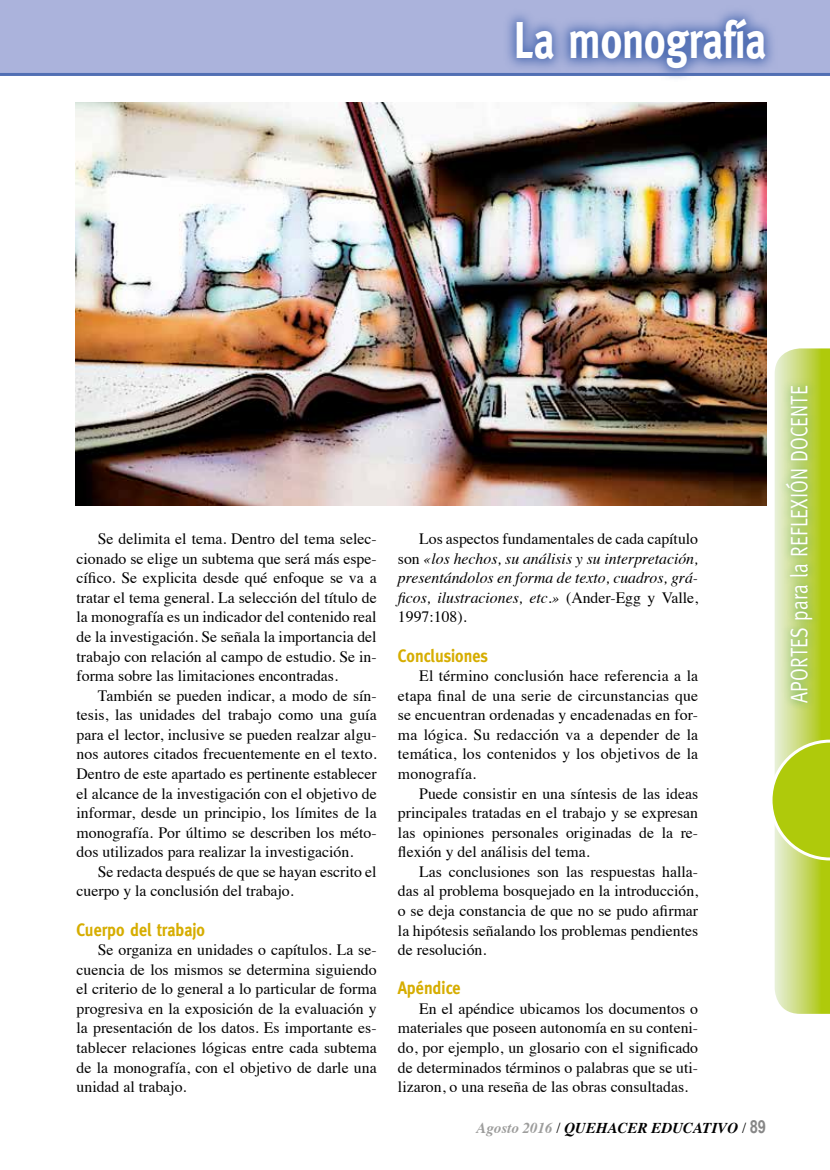
<style>
.page{position:relative;width:830px;height:1170px;background:#fff}
.page>*{position:absolute;margin:0;border:0;box-sizing:border-box;transform-origin:0 0}
.t1{font:700 51.75px "Meta";color:#fff;scale:.8 1}
.t2{font:24px "Meta";color:#fff;scale:.8 1}
.t3{font:700 18px "Meta";color:#d6ad00;scale:.9 1}
.t4{font:15.75px/19.5px "Times";color:#000;text-align:justify}
.t5{font:italic 15.75px/19.5px "Times";color:#000;text-align:justify}
.t6{font:italic 700 15px "Times";color:#000}
.s1{font-style:normal}
.s2{color:#9d9d9c}
.s3{font-weight:400;font-style:normal}
.s4{font-family:"Arial Narrow";font-style:normal;font-size:18px;color:#878787}
</style>
<div class="page">
<svg style="left:772px;top:348px;width:57px;height:665px;background:#c6d960"></svg>
<div style="left:777px;top:378px;width:43px;height:333px;background:#007b3d;opacity:.6"></div>
<div style="left:0;top:0;width:829px;height:76px;background:#abb3dc"></div>
<svg style="left:503px;top:6px;width:274px;height:73px;background:#8798cc"></svg>
<img style="left:76px;top:102px;width:689px;height:403px">
<h1 class="t1" style="left:513px;top:10px;width:317px">La monografía</h1>
<p class="t4" style="left:77px;top:527px;width:301px;text-indent:21px">Se delimita el tema. Dentro del tema selec&shy;cionado se elige un subtema que será más espe&shy;cífico. Se explicita desde qué enfoque se va a tratar el tema general. La selección del título de la monografía es un indicador del contenido real de la investigación. Se señala la importancia del trabajo con relación al campo de estudio. Se in&shy;forma sobre las limitaciones encontradas.</p>
<p class="t4" style="left:77px;top:684px;width:301px;text-indent:21px">También se pueden indicar, a modo de sín&shy;tesis, las unidades del trabajo como una guía para el lector, inclusive se pueden realzar algu&shy;nos autores citados frecuentemente en el texto.<br>Dentro de este apartado es pertinente establecer el alcance de la investigación con el objetivo de informar, desde un principio, los límites de la monografía. Por último se describen los méto&shy;dos utilizados para realizar la investigación.</p>
<p class="t4" style="left:77px;top:860px;width:301px;text-indent:21px">Se redacta después de que se hayan escrito el cuerpo y la conclusión del trabajo.</p>
<p class="t3" style="left:77px;top:918px;width:144px">Cuerpo del trabajo</p>
<p class="t4" style="left:77px;top:938px;width:301px;text-indent:21px">Se organiza en unidades o capítulos. La se&shy;cuencia de los mismos se determina siguiendo el criterio de lo general a lo particular de forma progresiva en la exposición de la evaluación y la presentación de los datos. Es importante es&shy;tablecer relaciones lógicas entre cada subtema de la monografía, con el objetivo de darle una unidad al trabajo.</p>
<p class="t5" style="left:398px;top:528px;width:301px;text-indent:21px"><span class="s1">Los aspectos fundamentales de cada capítulo son</span> «los hechos, su análisis y su interpretación, presentándolos en forma de texto, cuadros, grá&shy;ficos, ilustraciones, etc.» <span class="s1">(Ander-Egg y Valle, 1997:108).</span></p>
<p class="t3" style="left:398px;top:645px;width:101px">Conclusiones</p>
<p class="t4" style="left:398px;top:664px;width:301px;text-indent:21px">El término conclusión hace referencia a la etapa final de una serie de circunstancias que se encuentran ordenadas y encadenadas en for&shy;ma lógica. Su redacción va a depender de la temática, los contenidos y los objetivos de la monografía.</p>
<p class="t4" style="left:398px;top:782px;width:301px;text-indent:21px">Puede consistir en una síntesis de las ideas principales tratadas en el trabajo y se expresan las opiniones personales originadas de la re&shy;flexión y del análisis del tema.</p>
<p class="t4" style="left:398px;top:860px;width:301px;text-indent:21px">Las conclusiones son las respuestas halla&shy;das al problema bosquejado en la introducción, o se deja constancia de que no se pudo afirmar la hipótesis señalando los problemas pendientes de resolución.</p>
<p class="t3" style="left:398px;top:977px;width:71px">Apéndice</p>
<p class="t4" style="left:398px;top:997px;width:301px;text-indent:21px">En el apéndice ubicamos los documentos o materiales que poseen autonomía en su conteni&shy;do, por ejemplo, un glosario con el significado de determinados términos o palabras que se uti&shy;lizaron, o una reseña de las obras consultadas.</p>
<p class="t6" style="left:476px;top:1113px;width:291px"><span class="s2">Agosto 2016</span> <span class="s3">/</span> QUEHACER EDUCATIVO <span class="s3">/</span> <span class="s4">89</span></p>
<h2 class="t2" style="left:785px;top:702px;width:396px;rotate:-90deg">Aportes para la Reflexi ón Docente</h2>
</div>
